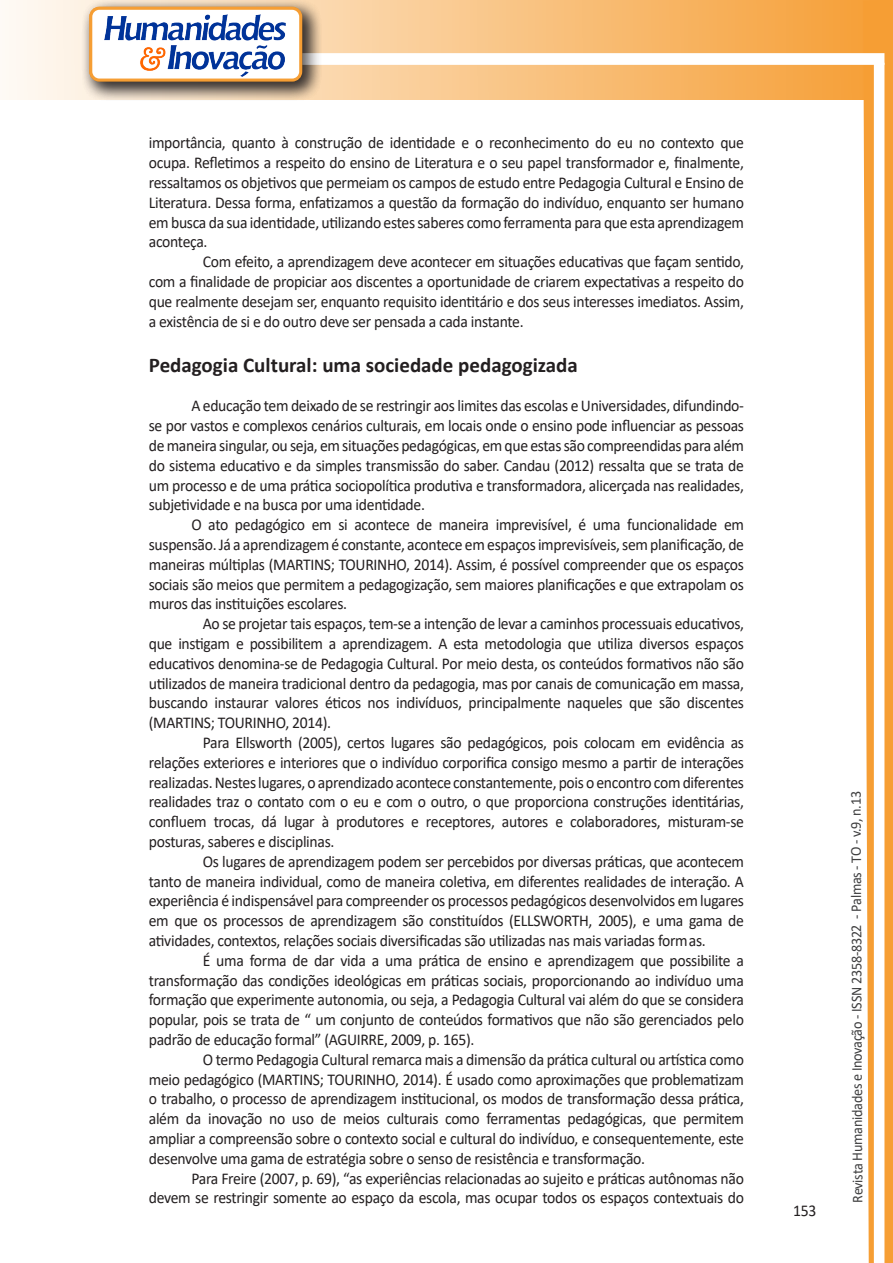
<style>
.page{position:relative;width:893px;height:1263px;background:#fff}
.page>*{position:absolute;margin:0;border:0;box-sizing:border-box;transform-origin:0 0}
.Titulo_2{font:700 21px "Calibri";color:#231f20}
.texto{font:16.5px/19.8px "Calibri";letter-spacing:-.02em;color:#231f20;text-align:justify;scale:.95 1}
.t1{font:15px "Calibri";letter-spacing:-.025em;color:#3e3e3f;scale:.95 1}
</style>
<div class="page">
<svg style="left:5px;top:0;width:858px;height:100px;background:#f9c484"></svg>
<div style="left:302px;top:53px;width:582px;height:12px;background:#fff;border:2px solid #fff"></div>
<svg style="left:863px;top:0;width:30px;height:1263px"></svg>
<div style="left:81px;top:0;width:241px;height:102px;background:#231f20;opacity:.75"></div>
<div style="left:91px;top:8px;width:210px;height:72px;background:#fff;border-radius:9px"></div>
<img style="left:104px;top:14px;width:181px;height:62px">
<div style="left:89px;top:7px;width:213px;height:75px;border:3px solid #f69e34;border-radius:9px"></div>
<p class="texto" style="left:149px;top:133px;width:628px">importância, quanto à construção de identidade e o reconhecimento do eu no contexto que ocupa. Refletimos a respeito do ensino de Literatura e o seu papel transformador e, finalmente, ressaltamos os objetivos que permeiam os campos de estudo entre Pedagogia Cultural e Ensino de Literatura. Dessa forma, enfatizamos a questão da formação do indivíduo, enquanto ser humano em busca da sua identidade, utilizando estes saberes como ferramenta para que esta aprendizagem aconteça.</p>
<p class="texto" style="left:149px;top:251px;width:628px;text-indent:54px">Com efeito, a aprendizagem deve acontecer em situações educativas que façam sentido, com a finalidade de propiciar aos discentes a oportunidade de criarem expectativas a respeito do que realmente desejam ser, enquanto requisito identitário e dos seus interesses imediatos. Assim, a existência de si e do outro deve ser pensada a cada instante.</p>
<p class="Titulo_2" style="left:149px;top:350px;width:431px">Pedagogia Cultural: uma sociedade pedagogizada</p>
<p class="texto" style="left:149px;top:395px;width:628px;text-indent:43px">A educação tem deixado de se restringir aos limites das escolas e Universidades, difundindo&shy;se por vastos e complexos cenários culturais, em locais onde o ensino pode influenciar as pessoas de maneira singular, ou seja, em situações pedagógicas, em que estas são compreendidas para além do sistema educativo e da simples transmissão do saber. Candau (2012) ressalta que se trata de um processo e de uma prática sociopolítica produtiva e transformadora, alicerçada nas realidades, subjetividade e na busca por uma identidade.</p>
<p class="texto" style="left:149px;top:514px;width:628px;text-indent:43px">O ato pedagógico em si acontece de maneira imprevisível, é uma funcionalidade em suspensão. Já a aprendizagem é constante, acontece em espaços imprevisíveis, sem planificação, de maneiras múltiplas (MARTINS; TOURINHO, 2014). Assim, é possível compreender que os espaços sociais são meios que permitem a pedagogização, sem maiores planificações e que extrapolam os muros das instituições escolares.</p>
<p class="texto" style="left:149px;top:613px;width:628px;text-indent:54px">Ao se projetar tais espaços, tem-se a intenção de levar a caminhos processuais educativos, que instigam e possibilitem a aprendizagem. A esta metodologia que utiliza diversos espaços educativos denomina-se de Pedagogia Cultural. Por meio desta, os conteúdos formativos não são utilizados de maneira tradicional dentro da pedagogia, mas por canais de comunicação em massa, buscando instaurar valores éticos nos indivíduos, principalmente naqueles que são discentes (MARTINS; TOURINHO, 2014).</p>
<p class="texto" style="left:149px;top:732px;width:628px;text-indent:54px">Para Ellsworth (2005), certos lugares são pedagógicos, pois colocam em evidência as relações exteriores e interiores que o indivíduo corporifica consigo mesmo a partir de interações realizadas. Nestes lugares, o aprendizado acontece constantemente, pois o encontro com diferentes realidades traz o contato com o eu e com o outro, o que proporciona construções identitárias, confluem trocas, dá lugar à produtores e receptores, autores e colaboradores, misturam-se posturas, saberes e disciplinas.</p>
<p class="texto" style="left:149px;top:851px;width:628px;text-indent:54px">Os lugares de aprendizagem podem ser percebidos por diversas práticas, que acontecem tanto de maneira individual, como de maneira coletiva, em diferentes realidades de interação. A experiência é indispensável para compreender os processos pedagógicos desenvolvidos em lugares em que os processos de aprendizagem são constituídos (ELLSWORTH, 2005), e uma gama de atividades, contextos, relações sociais diversificadas são utilizadas nas mais variadas formas.</p>
<p class="texto" style="left:149px;top:950px;width:628px;text-indent:54px">É uma forma de dar vida a uma prática de ensino e aprendizagem que possibilite a transformação das condições ideológicas em práticas sociais, proporcionando ao indivíduo uma formação que experimente autonomia, ou seja, a Pedagogia Cultural vai além do que se considera popular, pois se trata de “ um conjunto de conteúdos formativos que não são gerenciados pelo padrão de educação formal” (AGUIRRE, 2009, p. 165).</p>
<p class="texto" style="left:149px;top:1049px;width:628px;text-indent:54px">O termo Pedagogia Cultural remarca mais a dimensão da prática cultural ou artística como meio pedagógico (MARTINS; TOURINHO, 2014). É usado como aproximações que problematizam o trabalho, o processo de aprendizagem institucional, os modos de transformação dessa prática, além da inovação no uso de meios culturais como ferramentas pedagógicas, que permitem ampliar a compreensão sobre o contexto social e cultural do indivíduo, e consequentemente, este desenvolve uma gama de estratégia sobre o senso de resistência e transformação.</p>
<p class="texto" style="left:149px;top:1168px;width:628px;text-align:right">Para Freire (2007, p. 69), “as experiências relacionadas ao sujeito e práticas autônomas não devem se restringir somente ao espaço da escola, mas ocupar todos os espaços contextuais do</p>
<p class="texto" style="left:793px;top:1200px;width:26px">153</p>
<p class="t1" style="left:846px;top:1203px;width:435px;rotate:-90deg">Revista Humanidades e Inovação - ISSN 2358-8322 - Palmas - TO - v.9, n.13</p>
</div>
